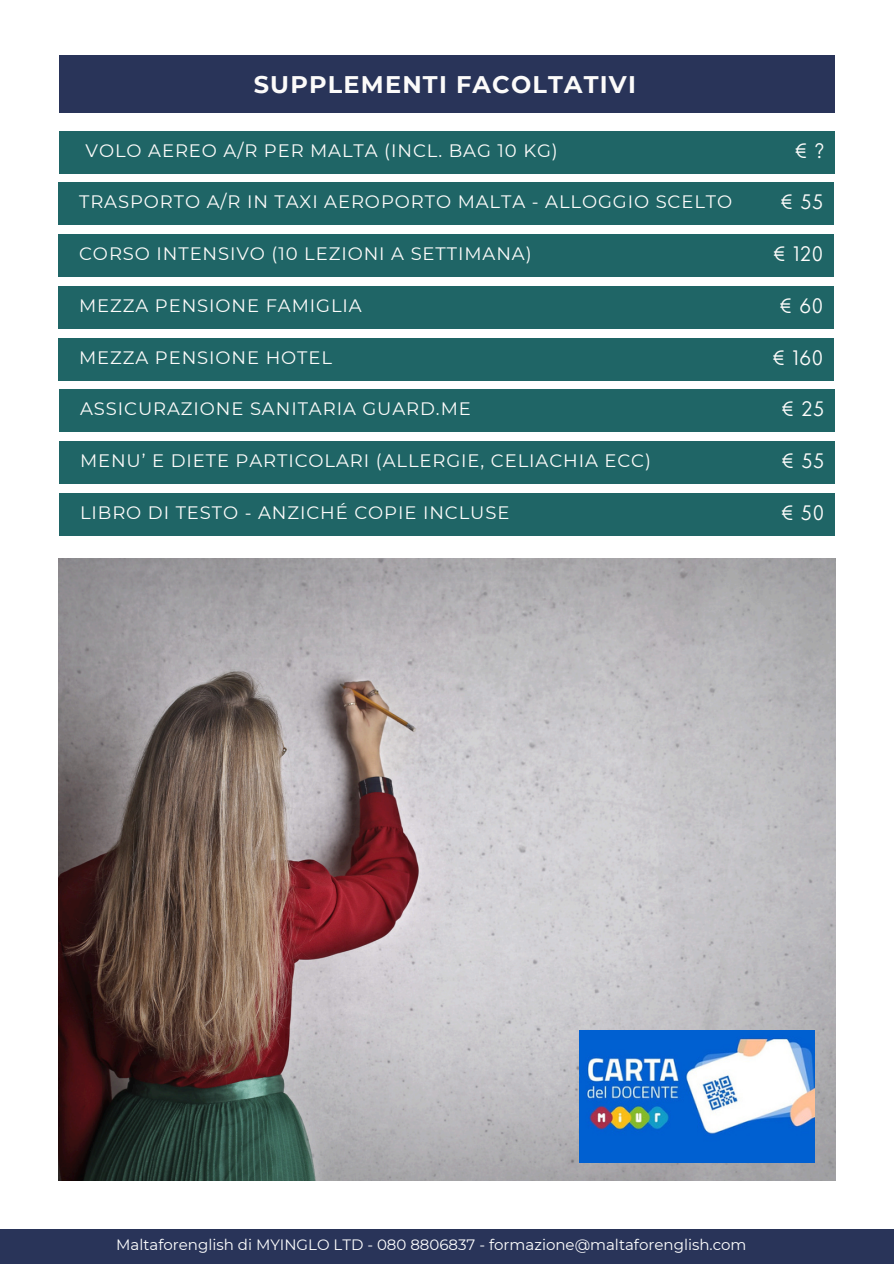
<style>
.page{position:relative;width:894px;height:1264px;background:#fff}
.page>*{position:absolute;margin:0;border:0;box-sizing:border-box;transform-origin:0 0}
.t1{font:700 24px "Montserrat";letter-spacing:.05em;color:#fcfbfa}
.t2{font:300 19.5px "Nourd";letter-spacing:.04em;color:#fcfbfa}
.t3{font:18px "Montserrat";letter-spacing:.05em;color:#fcfbfa}
.t4{font:15px "Montserrat";color:#fff}
</style>
<div class="page">
<img style="left:58px;top:558px;width:776px;height:621px">
<div style="left:0;top:1228px;width:893px;height:35px;background:#293459"></div>
<img style="left:579px;top:1030px;width:235px;height:132px">
<div style="left:59px;top:56px;width:775px;height:57px;background:#293459"></div>
<div style="left:59px;top:131px;width:774px;height:43px;background:#1f6566"></div>
<div style="left:58px;top:182px;width:774px;height:43px;background:#1f6566"></div>
<div style="left:58px;top:234px;width:774px;height:43px;background:#1f6566"></div>
<div style="left:58px;top:286px;width:774px;height:43px;background:#1f6566"></div>
<div style="left:58px;top:338px;width:774px;height:43px;background:#1f6566"></div>
<div style="left:59px;top:389px;width:774px;height:43px;background:#1f6566"></div>
<div style="left:59px;top:441px;width:774px;height:43px;background:#1f6566"></div>
<div style="left:59px;top:493px;width:774px;height:43px;background:#1f6566"></div>
<h2 class="t1" style="left:254px;top:70px;width:383px">SUPPLEMENTI FACOLTATIVI</h2>
<h3 class="t3" style="left:86px;top:139px;width:473px">VOLO AEREO A/R PER MALTA (INCL. BAG 10 KG)</h3>
<p class="t2" style="left:794px;top:138px;width:31px">€ ?</p>
<h3 class="t3" style="left:79px;top:191px;width:654px">TRASPORTO A/R IN TAXI AEROPORTO MALTA - ALLOGGIO SCELTO</h3>
<h2 class="t2" style="left:780px;top:190px;width:44px">€ 55</h2>
<h3 class="t3" style="left:79px;top:242px;width:454px">CORSO INTENSIVO (10 LEZIONI A SETTIMANA)</h3>
<h2 class="t2" style="left:772px;top:242px;width:52px">€ 120</h2>
<h2 class="t3" style="left:79px;top:294px;width:284px">MEZZA PENSIONE FAMIGLIA</h2>
<h2 class="t2" style="left:778px;top:293px;width:46px">€ 60</h2>
<h3 class="t3" style="left:79px;top:346px;width:254px">MEZZA PENSIONE HOTEL</h3>
<h3 class="t2" style="left:772px;top:345px;width:52px">€ 160</h3>
<h3 class="t3" style="left:80px;top:398px;width:392px">ASSICURAZIONE SANITARIA GUARD.ME</h3>
<h2 class="t2" style="left:781px;top:397px;width:44px">€ 25</h2>
<h3 class="t3" style="left:80px;top:449px;width:572px">MENU’ E DIETE PARTICOLARI (ALLERGIE, CELIACHIA ECC)</h3>
<h2 class="t2" style="left:780px;top:449px;width:44px">€ 55</h2>
<p class="t3" style="left:80px;top:501px;width:431px">LIBRO DI TESTO - ANZICHÉ COPIE INCLUSE</p>
<h2 class="t2" style="left:780px;top:500px;width:45px">€ 50</h2>
<h1 class="t4" style="left:116px;top:1235px;width:631px">Maltaforenglish di MYINGLO LTD - 080 8806837 - formazione@maltaforenglish.com</h1>
</div>
